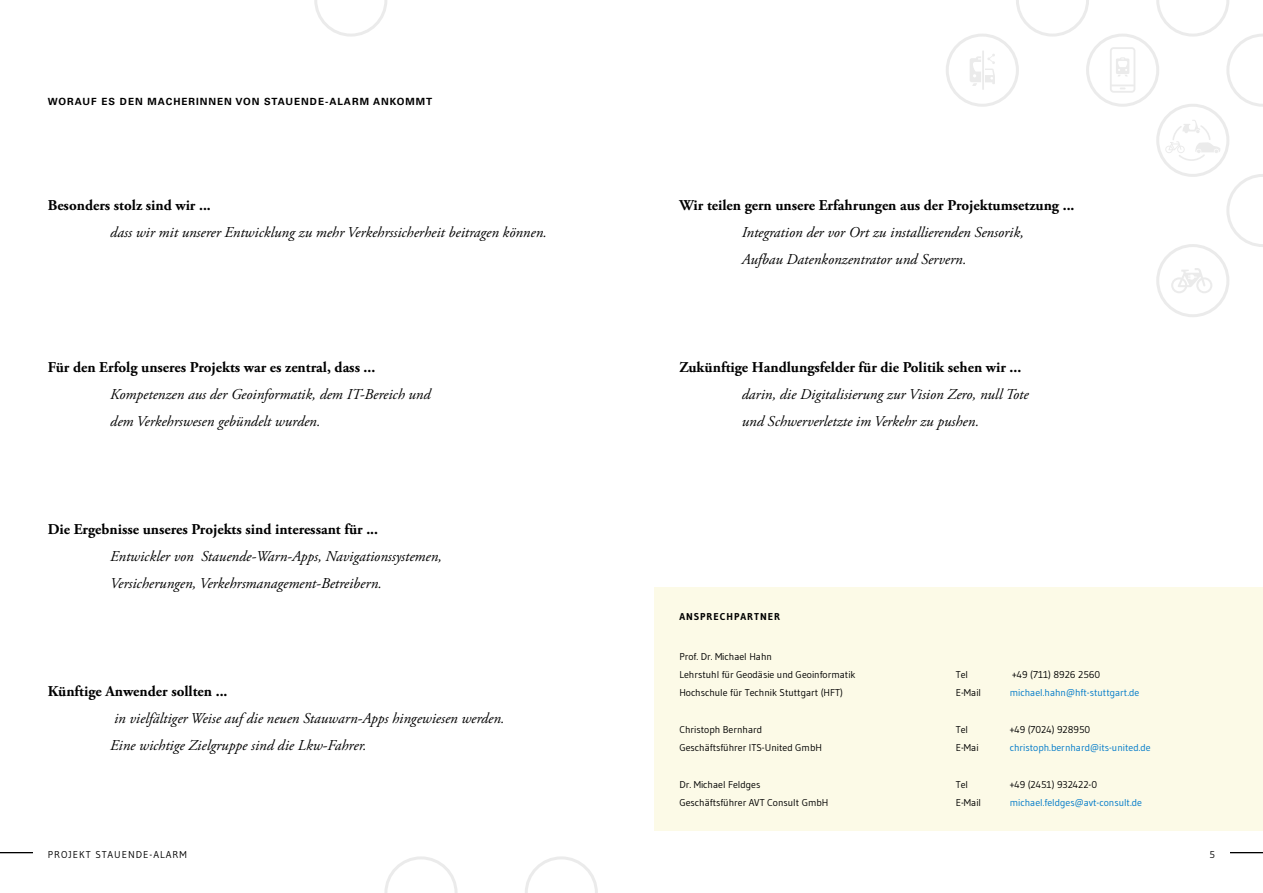
<style>
.page{position:relative;width:1263px;height:893px;background:#fff}
.page>*{position:absolute;margin:0;border:0;box-sizing:border-box;transform-origin:0 0}
.t1{font:italic 15px/27px "Adobe Garamond Pro";color:#000}
.t2{font:700 15px "Adobe Garamond Pro";color:#000}
.t3{font:9.9px/18px "Gudea";color:#000}
.t4{font:9.9px "Gudea";color:#007ac9}
.t5{font:700 9.9px "Univers LT Pro 65";letter-spacing:.1em;color:#000}
.t6{font:9.9px "Gudea";letter-spacing:.1em;color:#000}
.t7{font:700 9.9px "Gudea";letter-spacing:.1em;color:#000}
</style>
<div class="page">
<div style="left:654px;top:588px;width:609px;height:243px;background:#fcfae7"></div>
<hr style="left:0;top:852px;width:33px;height:1px;background:#000">
<hr style="left:1230px;top:852px;width:33px;height:1px;background:#000">
<svg style="left:384px;top:856px;width:74px;height:37px"></svg>
<svg style="left:525px;top:856px;width:73px;height:37px"></svg>
<svg style="left:1156px;top:0;width:107px;height:107px"></svg>
<div style="left:946px;top:34px;width:73px;height:73px;border:3px solid #ebebeb;border-radius:50%"></div>
<svg style="left:1016px;top:0;width:73px;height:37px"></svg>
<div style="left:1086px;top:34px;width:73px;height:73px;border:3px solid #ebebeb;border-radius:50%"></div>
<svg style="left:314px;top:0;width:73px;height:37px"></svg>
<svg style="left:1226px;top:174px;width:37px;height:73px"></svg>
<div style="left:1156px;top:104px;width:73px;height:73px;border:3px solid #ebebeb;border-radius:50%"></div>
<div style="left:1156px;top:244px;width:73px;height:73px;border:3px solid #ebebeb;border-radius:50%"></div>
<svg style="left:1110px;top:47px;width:25px;height:46px"></svg>
<svg style="left:1171px;top:268px;width:41px;height:25px"></svg>
<svg style="left:970px;top:54px;width:25px;height:32px"></svg>
<hr style="left:982px;top:50px;width:2px;height:40px;background:#ebebeb">
<svg style="left:1165px;top:120px;width:55px;height:41px"></svg>
<p class="t5" style="left:48px;top:94px;width:386px">WORAUF ES DEN MACHERINNEN VON STAUENDE-ALARM ANKOMMT</p>
<p class="t2" style="left:48px;top:196px;width:164px">Besonders stolz sind wir ...</p>
<p class="t1" style="left:110px;top:219px;width:438px">dass wir mit unserer Entwicklung zu mehr Verkehrssicherheit beitragen können.</p>
<p class="t2" style="left:48px;top:358px;width:329px">Für den Erfolg unseres Projekts war es zentral, dass ...</p>
<p class="t1" style="left:110px;top:381px;width:322px">Kompetenzen aus der Geoinformatik, dem IT-Bereich und dem Verkehrswesen gebündelt wurden.</p>
<p class="t2" style="left:48px;top:520px;width:332px">Die Ergebnisse unseres Projekts sind interessant für ...</p>
<p class="t1" style="left:110px;top:543px;width:333px">Entwickler von Stauende-Warn-Apps, Navigationssystemen,<br>Versicherungen, Verkehrsmanagement-Betreibern.</p>
<p class="t2" style="left:48px;top:682px;width:181px">Künftige Anwender sollten ...</p>
<p class="t1" style="left:110px;top:705px;width:396px">in vielfältiger Weise auf die neuen Stauwarn-Apps hingewiesen werden.<br>Eine wichtige Zielgruppe sind die Lkw-Fahrer.</p>
<p class="t6" style="left:48px;top:848px;width:140px">PROJEKT STAUENDE-ALARM</p>
<p class="t2" style="left:679px;top:196px;width:397px">Wir teilen gern unsere Erfahrungen aus der Projektumsetzung ...</p>
<p class="t1" style="left:742px;top:219px;width:284px">Integration der vor Ort zu installierenden Sensorik,<br>Aufbau Datenkonzentrator und Servern.</p>
<p class="t2" style="left:679px;top:358px;width:343px">Zukünftige Handlungsfelder für die Politik sehen wir ...</p>
<p class="t1" style="left:742px;top:381px;width:288px">darin, die Digitalisierung zur Vision Zero, null Tote und Schwerverletzte im Verkehr zu pushen.</p>
<p class="t7" style="left:679px;top:611px;width:102px">ANSPRECHPARTNER</p>
<p class="t3" style="left:679px;top:647px;width:178px">Prof. Dr. Michael Hahn<br>Lehrstuhl für Geodäsie und Geoinformatik<br>Hochschule für Technik Stuttgart (HFT)</p>
<p class="t3" style="left:956px;top:665px;width:14px">Tel</p>
<p class="t3" style="left:1012px;top:665px;width:90px">+49 (711) 8926 2560</p>
<p class="t3" style="left:956px;top:683px;width:27px">E-Mail</p>
<p class="t4" style="left:1010px;top:686px;width:131px">michael.hahn@hft-stuttgart.de</p>
<p class="t3" style="left:679px;top:720px;width:144px">Christoph Bernhard<br>Geschäftsführer ITS-United GmbH</p>
<p class="t3" style="left:956px;top:720px;width:14px">Tel</p>
<p class="t3" style="left:1010px;top:720px;width:82px">+49 (7024) 928950</p>
<p class="t3" style="left:956px;top:738px;width:24px">E-Mai</p>
<p class="t4" style="left:1010px;top:741px;width:142px">christoph.bernhard@its-united.de</p>
<p class="t3" style="left:679px;top:776px;width:151px">Dr. Michael Feldges<br>Geschäftsführer AVT Consult GmbH</p>
<p class="t3" style="left:956px;top:776px;width:14px">Tel</p>
<p class="t3" style="left:1010px;top:776px;width:89px">+49 (2451) 932422-0</p>
<p class="t3" style="left:956px;top:794px;width:27px">E-Mail</p>
<p class="t4" style="left:1010px;top:797px;width:134px">michael.feldges@avt-consult.de</p>
<p class="t3" style="left:1209px;top:845px;width:7px">5</p>
</div>
